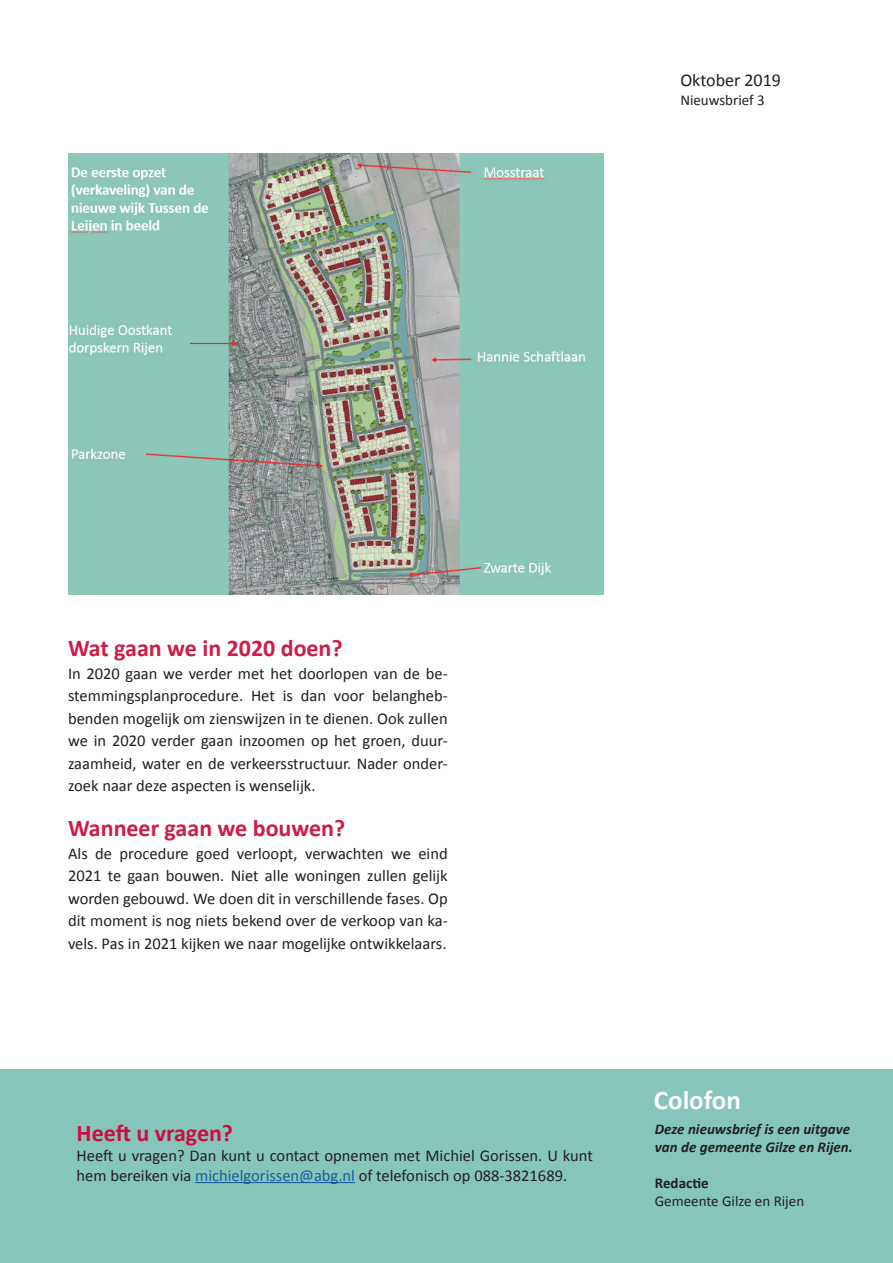
<style>
.page{position:relative;width:893px;height:1263px;background:#fff}
.page>*{position:absolute;margin:0;border:0;box-sizing:border-box;transform-origin:0 0}
.t1{font:700 27px "Calibri";color:#fff}
.t2{font:700 24px "Calibri";color:#cd1d45}
.t3{font:700 24px "Calibri";color:#cd0d40}
.t4{font:18px "Calibri";color:#231f20}
.t5{font:16.5px/22.5px "Calibri";color:#231f20;text-align:justify}
.t6{font:italic 700 15px/18px "Calibri";color:#231f20}
.t7{font:15px "Calibri";color:#231f20}
.t8{font:700 15px "Calibri";color:#231f20}
.s1{color:#175d9e}
</style>
<div class="page">
<div style="left:0;top:1069px;width:893px;height:194px;background:#86c6ba"></div>
<hr style="left:195px;top:1182px;width:160px;height:1px;background:#175d9e">
<img style="left:68px;top:153px;width:535px;height:442px">
<p class="t4" style="left:680px;top:68px;width:102px">Oktober 2019</p>
<p class="t7" style="left:680px;top:90px;width:86px">Nieuwsbrief 3</p>
<h2 class="t2" style="left:68px;top:633px;width:276px">Wat gaan we in 2020 doen?</h2>
<p class="t5" style="left:68px;top:662px;width:381px">In 2020 gaan we verder met het doorlopen van de be&shy;stemmingsplanprocedure. Het is dan voor belangheb&shy;benden mogelijk om zienswijzen in te dienen. Ook zullen we in 2020 verder gaan inzoomen op het groen, duur&shy;zaamheid, water en de verkeersstructuur. Nader onder&shy;zoek naar deze aspecten is wenselijk.</p>
<h2 class="t2" style="left:68px;top:813px;width:279px">Wanneer gaan we bouwen?</h2>
<p class="t5" style="left:68px;top:842px;width:381px">Als de procedure goed verloopt, verwachten we eind 2021 te gaan bouwen. Niet alle woningen zullen gelijk worden gebouwd. We doen dit in verschillende fases. Op dit moment is nog niets bekend over de verkoop van ka&shy;vels. Pas in 2021 kijken we naar mogelijke ontwikkelaars.</p>
<h2 class="t3" style="left:77px;top:1118px;width:158px">Heeft u vragen?</h2>
<p class="t5" style="left:77px;top:1145px;width:518px;line-height:19.8px">Heeft u vragen? Dan kunt u contact opnemen met Michiel Gorissen. U kunt hem bereiken via <span class="s1">michielgorissen@abg.nl</span> of telefonisch op 088-3821689.</p>
<h1 class="t1" style="left:654px;top:1083px;width:89px">Colofon</h1>
<p class="t6" style="left:655px;top:1120px;width:199px">Deze nieuwsbrief is een uitgave van de gemeente Gilze en Rijen.</p>
<p class="t8" style="left:655px;top:1174px;width:55px">Redactie</p>
<p class="t7" style="left:655px;top:1192px;width:151px">Gemeente Gilze en Rijen</p>
</div>
